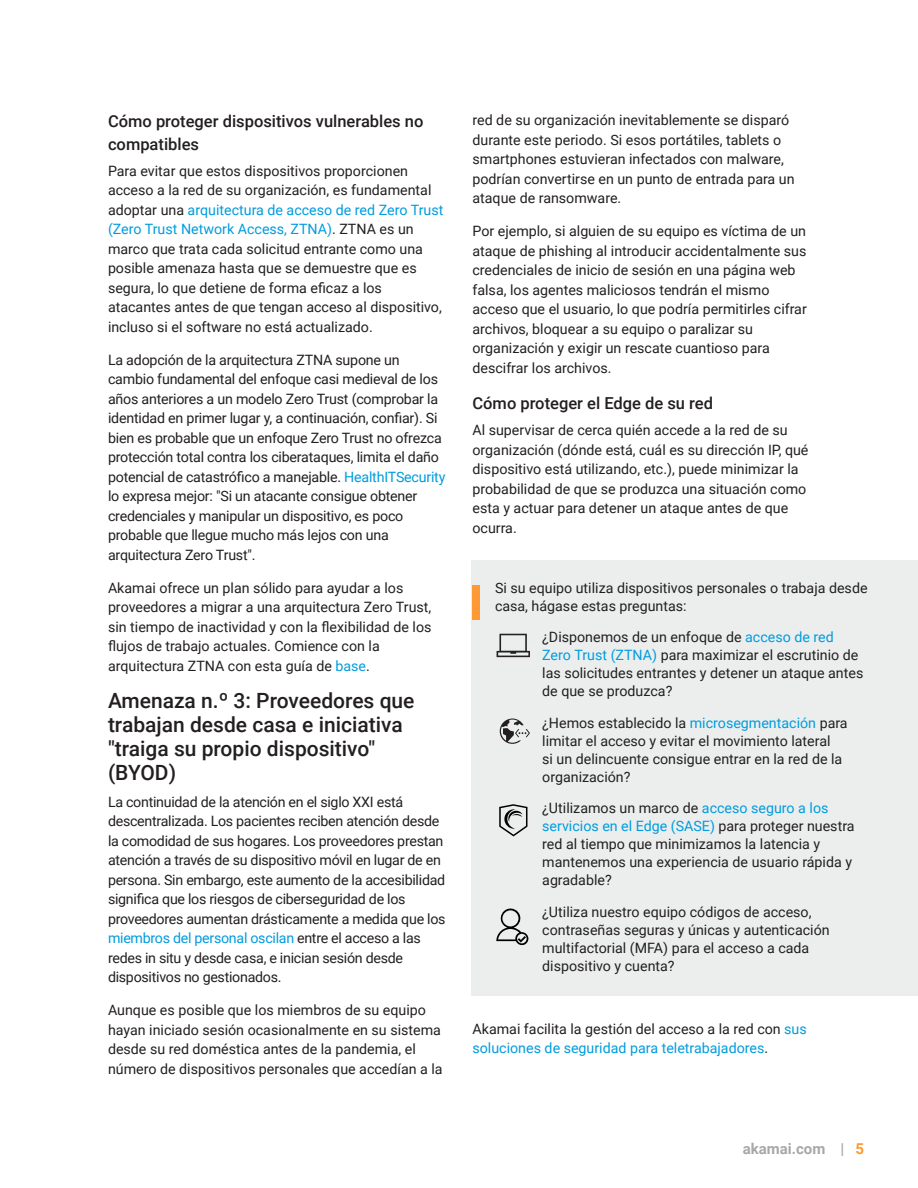
<style>
.page{position:relative;width:918px;height:1188px;background:#fff}
.page>*{position:absolute;margin:0;border:0;box-sizing:border-box;transform-origin:0 0}
.Subhead{font:500 21px/24px "Roboto";color:#231f20}
.Subhead-2{font:500 16.5px/22.5px "Roboto";color:#231f20}
.t1{font:700 15px "Roboto";color:#a8a8aa}
.Body{font:14.25px/19.5px "Roboto";color:#231f20}
.Default{font:14.25px/18px "Roboto";color:#231f20}
.Body-2{font:14.25px/19.5px "Roboto";letter-spacing:-.02em;color:#231f20}
.Body-3{font:14.25px/19.5px "Roboto";color:#009cde}
.s1{color:#009cde}
.s2{color:#231f20}
.s3{color:#f93}
</style>
<div class="page">
<div style="left:472px;top:561px;width:446px;height:435px;background:#eceeee"></div>
<div style="left:473px;top:585px;width:7px;height:35px;background:#f93"></div>
<svg style="left:497px;top:634px;width:33px;height:23px"></svg>
<svg style="left:500px;top:719px;width:30px;height:25px"></svg>
<svg style="left:496px;top:908px;width:32px;height:38px"></svg>
<svg style="left:499px;top:804px;width:28px;height:32px"></svg>
<p class="Subhead-2" style="left:108px;top:109px;width:317px">Cómo proteger dispositivos vulnerables no compatibles</p>
<p class="Body" style="left:108px;top:161px;width:337px">Para evitar que estos dispositivos proporcionen acceso a la red de su organización, es fundamental adoptar una <span class="s1">arquitectura de acceso de red Zero Trust (Zero Trust Network Access, ZTNA)</span>. ZTNA es un marco que trata cada solicitud entrante como una posible amenaza hasta que se demuestre que es segura, lo que detiene de forma eficaz a los atacantes antes de que tengan acceso al dispositivo, incluso si el software no está actualizado.</p>
<p class="Body" style="left:108px;top:350px;width:339px">La adopción de la arquitectura ZTNA supone un cambio fundamental del enfoque casi medieval de los años anteriores a un modelo Zero Trust (comprobar la identidad en primer lugar y, a continuación, confiar). Si bien es probable que un enfoque Zero Trust no ofrezca protección total contra los ciberataques, limita el daño potencial de catastrófico a manejable. <span class="s1">HealthITSecurity </span>lo expresa mejor: "Si un atacante consigue obtener credenciales y manipular un dispositivo, es poco probable que llegue mucho más lejos con una arquitectura Zero Trust".</p>
<p class="Body" style="left:108px;top:578px;width:325px">Akamai ofrece un plan sólido para ayudar a los proveedores a migrar a una arquitectura Zero Trust, sin tiempo de inactividad y con la flexibilidad de los flujos de trabajo actuales. Comience con la arquitectura ZTNA con esta guía de <span class="s1">base</span>.</p>
<p class="Subhead" style="left:108px;top:688px;width:308px">Amenaza n.º 3: Proveedores que trabajan desde casa e iniciativa "traiga su propio dispositivo" (BYOD)</p>
<p class="Body-2" style="left:108px;top:791px;width:339px">La continuidad de la atención en el siglo XXI está descentralizada. Los pacientes reciben atención desde la comodidad de sus hogares. Los proveedores prestan atención a través de su dispositivo móvil en lugar de en persona. Sin embargo, este aumento de la accesibilidad significa que los riesgos de ciberseguridad de los proveedores aumentan drásticamente a medida que los <span class="s1">miembros del personal oscilan</span> entre el acceso a las redes in situ y desde casa, e inician sesión desde dispositivos no gestionados.</p>
<p class="Body" style="left:108px;top:1000px;width:336px">Aunque es posible que los miembros de su equipo hayan iniciado sesión ocasionalmente en su sistema desde su red doméstica antes de la pandemia, el número de dispositivos personales que accedían a la</p>
<p class="Body" style="left:472px;top:110px;width:324px">red de su organización inevitablemente se disparó durante este periodo. Si esos portátiles, tablets o smartphones estuvieran infectados con malware, podrían convertirse en un punto de entrada para un ataque de ransomware.</p>
<p class="Body" style="left:472px;top:221px;width:336px">Por ejemplo, si alguien de su equipo es víctima de un ataque de phishing al introducir accidentalmente sus credenciales de inicio de sesión en una página web falsa, los agentes maliciosos tendrán el mismo acceso que el usuario, lo que podría permitirles cifrar archivos, bloquear a su equipo o paralizar su organización y exigir un rescate cuantioso para descifrar los archivos.</p>
<p class="Subhead-2" style="left:472px;top:391px;width:242px">Cómo proteger el Edge de su red</p>
<p class="Body" style="left:472px;top:420px;width:338px">Al supervisar de cerca quién accede a la red de su organización (dónde está, cuál es su dirección IP, qué dispositivo está utilizando, etc.), puede minimizar la probabilidad de que se produzca una situación como esta y actuar para detener un ataque antes de que ocurra.</p>
<p class="Default" style="left:495px;top:578px;width:374px">Si su equipo utiliza dispositivos personales o trabaja desde casa, hágase estas preguntas:</p>
<p class="Default" style="left:542px;top:628px;width:323px">¿Disponemos de un enfoque de <span class="s1">acceso de red Zero Trust (ZTNA)</span> para maximizar el escrutinio de las solicitudes entrantes y detener un ataque antes de que se produzca?</p>
<p class="Default" style="left:542px;top:713px;width:307px">¿Hemos establecido la <span class="s1">microsegmentación</span> para limitar el acceso y evitar el movimiento lateral<br>si un delincuente consigue entrar en la red de la organización?</p>
<p class="Default" style="left:542px;top:799px;width:314px">¿Utilizamos un marco de <span class="s1">acceso seguro a los servicios en el Edge (SASE)</span> para proteger nuestra red al tiempo que minimizamos la latencia y mantenemos una experiencia de usuario rápida y agradable?</p>
<p class="Default" style="left:542px;top:902px;width:289px">¿Utiliza nuestro equipo códigos de acceso, contraseñas seguras y únicas y autenticación multifactorial (MFA) para el acceso a cada dispositivo y cuenta?</p>
<p class="Body-3" style="left:472px;top:1018px;width:336px"><span class="s2">Akamai facilita la gestión del acceso a la red con</span> sus soluciones de seguridad para teletrabajadores<span class="s2">.</span></p>
<p class="t1" style="left:743px;top:1139px;width:123px">akamai.com | <span class="s3">5</span></p>
</div>
